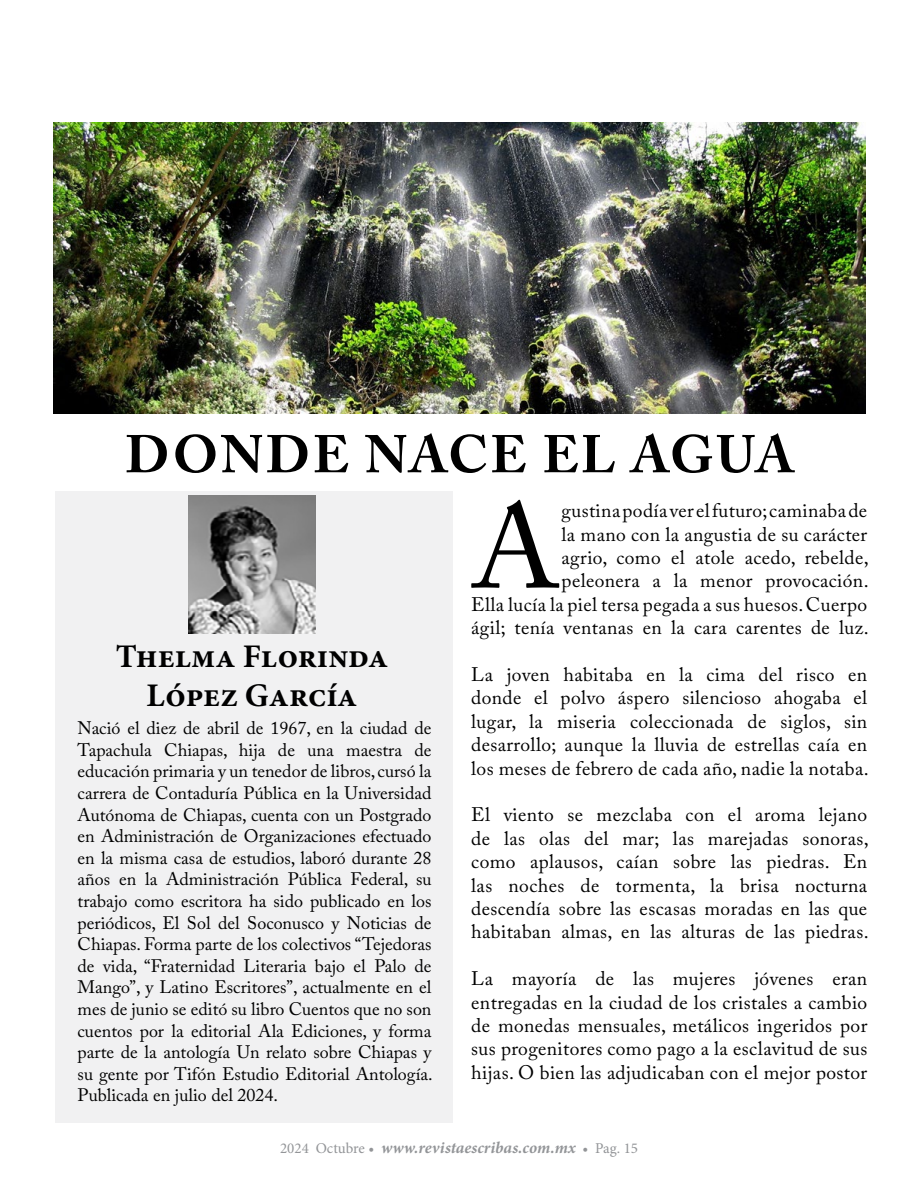
<style>
.page{position:relative;width:918px;height:1188px;background:#fff}
.page>*{position:absolute;margin:0;border:0;box-sizing:border-box;transform-origin:0 0}
.t1{font:118.2px "Adobe Caslon Pro";color:#000}
.t2{font:700 52.5px "Adobe Caslon Pro";color:#000}
.t3{font:700 33px/39.6px "Minion Pro";color:#000;text-align:center}
.t4{font:19.5px/23.4px "Adobe Caslon Pro";letter-spacing:.02em;color:#000;text-align:justify}
.t5{font:18px/21.6px "Adobe Caslon Pro";color:#000;text-align:justify}
.t6{font:italic 700 16.5px "Minion Pro";letter-spacing:.005em;color:#939598}
.s1{font-weight:400;font-style:normal;font-size:15px}
</style>
<div class="page">
<div style="left:56px;top:491px;width:397px;height:631px;background:#f1f1f2"></div>
<img style="left:188px;top:495px;width:128px;height:138px">
<img style="left:54px;top:123px;width:811px;height:291px">
<h2 class="t2" style="left:125px;top:423px;width:46px">DONDE</h2>
<h2 class="t2" style="left:365px;top:423px;width:392px">NACE EL AGUA</h2>
<h3 class="t3" style="left:116px;top:636px;width:274px">Thelma Florinda<br>López García</h3>
<p class="t5" style="left:78px;top:717px;width:357px">Nació el diez de abril de 1967, en la ciudad de Tapachula Chiapas, hija de una maestra de educación primaria y un tenedor de libros, cursó la carrera de Contaduría Pública en la Universidad Autónoma de Chiapas, cuenta con un Postgrado en Administración de Organizaciones efectuado en la misma casa de estudios, laboró durante 28 años en la Administración Pública Federal, su trabajo como escritora ha sido publicado en los periódicos, El Sol del Soconusco y Noticias de Chiapas. Forma parte de los colectivos “Tejedoras de vida, “Fraternidad Literaria bajo el Palo de Mango”, y Latino Escritores”, actualmente en el mes de junio se editó su libro Cuentos que no son cuentos por la editorial Ala Ediciones, y forma parte de la antología Un relato sobre Chiapas y su gente por Tifón Estudio Editorial Antología.<br>Publicada en julio del 2024.</p>
<h1 class="t1" style="left:471px;top:478px;width:89px">A</h1>
<p class="t4" style="left:471px;top:499px;width:399px;text-align:right">gustina podía ver el futuro; caminaba de<br>la mano con la angustia de su carácter<br>agrio, como el atole acedo, rebelde,<br>peleonera a la menor provocación.<br>Ella lucía la piel tersa pegada a sus huesos. Cuerpo ágil; tenía ventanas en la cara carentes de luz.</p>
<p class="t4" style="left:471px;top:663px;width:399px">La joven habitaba en la cima del risco en donde el polvo áspero silencioso ahogaba el lugar, la miseria coleccionada de siglos, sin desarrollo; aunque la lluvia de estrellas caía en los meses de febrero de cada año, nadie la notaba.</p>
<p class="t4" style="left:471px;top:803px;width:399px">El viento se mezclaba con el aroma lejano de las olas del mar; las marejadas sonoras, como aplausos, caían sobre las piedras. En las noches de tormenta, la brisa nocturna descendía sobre las escasas moradas en las que habitaban almas, en las alturas de las piedras.</p>
<p class="t4" style="left:471px;top:967px;width:398px">La mayoría de las mujeres jóvenes eran entregadas en la ciudad de los cristales a cambio de monedas mensuales, metálicos ingeridos por sus progenitores como pago a la esclavitud de sus hijas. O bien las adjudicaban con el mejor postor</p>
<p class="t6" style="left:280px;top:1136px;width:360px"><span class="s1">2024 Octubre •</span> www.revistaescribas.com.mx <span class="s1">• Pag. 15</span></p>
</div>
